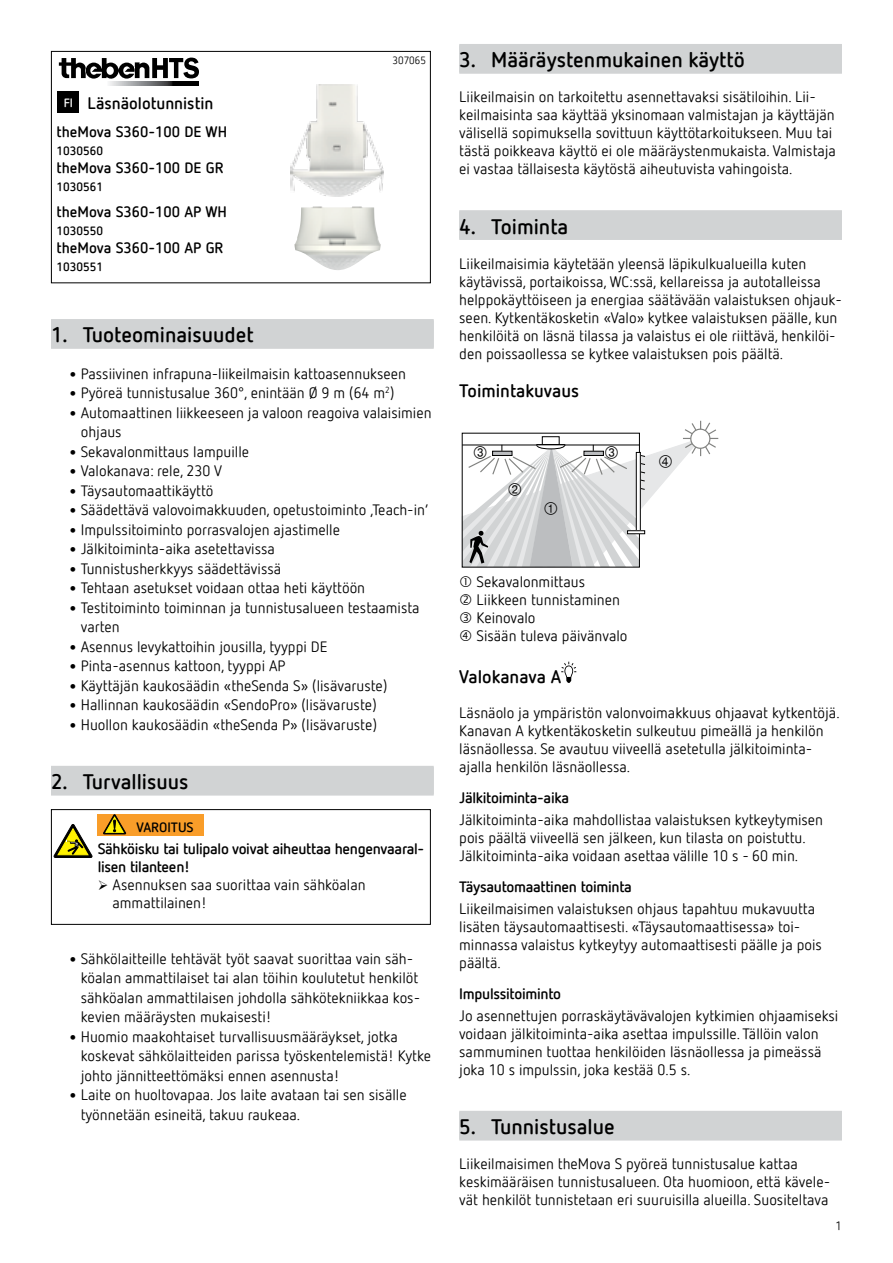
<style>
.page{position:relative;width:893px;height:1263px;background:#fff}
.page>*{position:absolute;margin:0;border:0;box-sizing:border-box;transform-origin:0 0}
.t1{font:700 21px "Netto Offc Pro";color:#000}
.t2{font:700 18px "Netto Offc Pro";color:#000}
.t3{font:700 16.5px "Netto Offc Pro";color:#000}
.t4{font:15px/18px "Netto Offc Pro";color:#000}
.t5{font:700 15px/18px "Netto Offc Pro";letter-spacing:-.02em;color:#000}
.t6{font:700 15px "Netto Offc Pro";color:#000}
.t7{font:700 13.5px "Netto Offc Pro";color:#000}
.t8{font:700 12px "Netto Offc Pro";color:#000}
.t9{font:12px "Netto Offc Pro";color:#000}
.t10{font:10.5px "Netto Offc Pro";color:#000}
.s1{font-size:12px;color:#fff}
.s2{font-size:27px}
</style>
<div class="page">
<div style="left:51px;top:320px;width:383px;height:29px;background:#d9dadb"></div>
<div style="left:51px;top:319px;width:383px;height:29px;background:#d1d3d4"></div>
<div style="left:51px;top:767px;width:383px;height:28px;background:#d1d3d4"></div>
<div style="left:51px;top:766px;width:383px;height:28px;background:#d1d3d4"></div>
<div style="left:51px;top:51px;width:380px;height:232px;border:1px solid #000"></div>
<div style="left:58px;top:92px;width:21px;height:21px;background:#000"></div>
<svg style="left:109px;top:82px;width:89px;height:4px"></svg>
<svg style="left:59px;top:58px;width:140px;height:21px"></svg>
<img style="left:290px;top:85px;width:93px;height:112px">
<img style="left:294px;top:206px;width:87px;height:64px">
<div style="left:51px;top:809px;width:380px;height:116px;border:1px solid #000"></div>
<svg style="left:54px;top:824px;width:39px;height:33px"></svg>
<div style="left:98px;top:814px;width:106px;height:22px;background:#f99d29"></div>
<svg style="left:103px;top:814px;width:23px;height:20px"></svg>
<div style="left:459px;top:45px;width:383px;height:29px;background:#d1d3d4"></div>
<div style="left:459px;top:44px;width:383px;height:28px;background:#d1d3d4"></div>
<div style="left:459px;top:211px;width:383px;height:29px;background:#d1d3d4"></div>
<div style="left:459px;top:210px;width:383px;height:29px;background:#d1d3d4"></div>
<div style="left:459px;top:1112px;width:383px;height:28px;background:#d1d3d4"></div>
<div style="left:459px;top:1111px;width:383px;height:28px;background:#d1d3d4"></div>
<hr style="left:683px;top:438px;width:35px;height:1px;background:#818280">
<svg style="left:561px;top:662px;width:15px;height:21px"></svg>
<svg style="left:462px;top:421px;width:255px;height:147px"></svg>
<p class="t3" style="left:64px;top:92px;width:151px"><span class="s1">FI</span> Läsnäolotunnistin</p>
<p class="t6" style="left:57px;top:122px;width:172px">theMova S360-100 DE WH</p>
<p class="t8" style="left:57px;top:143px;width:48px">1030560</p>
<p class="t6" style="left:57px;top:158px;width:168px">theMova S360-100 DE GR</p>
<p class="t8" style="left:57px;top:179px;width:48px">1030561</p>
<p class="t6" style="left:57px;top:201px;width:172px">theMova S360-100 AP WH</p>
<p class="t8" style="left:57px;top:222px;width:48px">1030550</p>
<p class="t6" style="left:57px;top:237px;width:168px">theMova S360-100 AP GR</p>
<p class="t8" style="left:57px;top:258px;width:48px">1030551</p>
<p class="t10" style="left:393px;top:53px;width:35px">307065</p>
<h1 class="t1" style="left:51px;top:321px;width:204px">1. Tuoteominaisuudet</h1>
<p class="t4" style="left:66px;top:364px;width:342px"><span class="s2">•</span>Passiivinen infrapuna-liikeilmaisin kattoasennukseen</p>
<p class="t4" style="left:66px;top:384px;width:330px"><span class="s2">•</span>Pyöreä tunnistusalue 360°, enintään Ø 9 m (64 m<sup>2</sup>)</p>
<p class="t4" style="left:81px;top:402px;width:352px;line-height:19.5px;text-indent:-15px"><span class="s2">•</span>Automaattinen liikkeeseen ja valoon reagoiva valaisimien ohjaus</p>
<p class="t4" style="left:66px;top:442px;width:185px"><span class="s2">•</span>Sekavalonmittaus lampuille</p>
<p class="t4" style="left:66px;top:462px;width:158px"><span class="s2">•</span>Valokanava: rele, 230 V</p>
<p class="t4" style="left:66px;top:481px;width:149px"><span class="s2">•</span>Täysautomaattikäyttö</p>
<p class="t4" style="left:66px;top:501px;width:364px"><span class="s2">•</span>Säädettävä valovoimakkuuden, opetustoiminto ‚Teach-in‘</p>
<p class="t4" style="left:66px;top:520px;width:276px"><span class="s2">•</span>Impulssitoiminto porrasvalojen ajastimelle</p>
<p class="t4" style="left:66px;top:540px;width:211px"><span class="s2">•</span>Jälkitoiminta-aika asetettavissa</p>
<p class="t4" style="left:66px;top:559px;width:217px"><span class="s2">•</span>Tunnistusherkkyys säädettävissä</p>
<p class="t4" style="left:66px;top:579px;width:301px"><span class="s2">•</span>Tehtaan asetukset voidaan ottaa heti käyttöön</p>
<p class="t4" style="left:81px;top:597px;width:340px;line-height:19.5px;text-indent:-15px"><span class="s2">•</span>Testitoiminto toiminnan ja tunnistusalueen testaamista varten</p>
<p class="t4" style="left:66px;top:637px;width:263px"><span class="s2">•</span>Asennus levykattoihin jousilla, tyyppi DE</p>
<p class="t4" style="left:66px;top:657px;width:221px"><span class="s2">•</span>Pinta-asennus kattoon, tyyppi AP</p>
<p class="t4" style="left:66px;top:676px;width:323px"><span class="s2">•</span>Käyttäjän kaukosäädin «theSenda S» (lisävaruste)</p>
<p class="t4" style="left:66px;top:696px;width:312px"><span class="s2">•</span>Hallinnan kaukosäädin «SendoPro» (lisävaruste)</p>
<p class="t4" style="left:66px;top:715px;width:313px"><span class="s2">•</span>Huollon kaukosäädin «theSenda P» (lisävaruste)</p>
<h1 class="t1" style="left:51px;top:768px;width:139px">2. Turvallisuus</h1>
<p class="t7" style="left:137px;top:818px;width:59px">VAROITUS</p>
<p class="t5" style="left:98px;top:839px;width:328px">Sähköisku tai tulipalo voivat aiheuttaa hengenvaaral&shy;lisen tilanteen!</p>
<p class="t4" style="left:113px;top:875px;width:255px">Asennuksen saa suorittaa vain sähköalan ammattilainen!</p>
<p class="t4" style="left:81px;top:948px;width:341px;line-height:19.5px;text-indent:-15px"><span class="s2">•</span>Sähkölaitteille tehtävät työt saavat suorittaa vain säh&shy;köalan ammattilaiset tai alan töihin koulutetut henkilöt sähköalan ammattilaisen johdolla sähkötekniikkaa kos&shy;kevien määräysten mukaisesti!</p>
<p class="t4" style="left:81px;top:1026px;width:352px;line-height:19.5px;text-indent:-15px"><span class="s2">•</span>Huomio maakohtaiset turvallisuusmääräykset, jotka koskevat sähkölaitteiden parissa työskentelemistä! Kytke johto jännitteettömäksi ennen asennusta!</p>
<p class="t4" style="left:81px;top:1085px;width:327px;line-height:19.5px;text-indent:-15px"><span class="s2">•</span>Laite on huoltovapaa. Jos laite avataan tai sen sisälle työnnetään esineitä, takuu raukeaa.</p>
<h1 class="t1" style="left:459px;top:46px;width:287px">3. Määräystenmukainen käyttö</h1>
<p class="t4" style="left:459px;top:88px;width:378px">Liikeilmaisin on tarkoitettu asennettavaksi sisätiloihin. Lii&shy;keilmaisinta saa käyttää yksinomaan valmistajan ja käyttäjän välisellä sopimuksella sovittuun käyttötarkoitukseen. Muu tai tästä poikkeava käyttö ei ole määräystenmukaista. Valmistaja ei vastaa tällaisesta käytöstä aiheutuvista vahingoista.</p>
<h1 class="t1" style="left:459px;top:212px;width:111px">4. Toiminta</h1>
<p class="t4" style="left:459px;top:254px;width:384px">Liikeilmaisimia käytetään yleensä läpikulkualueilla kuten käytävissä, portaikoissa, WC:ssä, kellareissa ja autotalleissa helppokäyttöiseen ja energiaa säätävään valaistuksen ohjauk&shy;seen. Kytkentäkosketin «Valo» kytkee valaistuksen päälle, kun henkilöitä on läsnä tilassa ja valaistus ei ole riittävä, henkilöi&shy;den poissaollessa se kytkee valaistuksen pois päältä.</p>
<p class="t2" style="left:459px;top:379px;width:121px">Toimintakuvaus</p>
<p class="t4" style="left:477px;top:572px;width:152px">Sekavalonmittaus<br>Liikkeen tunnistaminen<br>Keinovalo<br>Sisään tuleva päivänvalo</p>
<p class="t2" style="left:459px;top:664px;width:104px">Valokanava A</p>
<p class="t4" style="left:459px;top:703px;width:382px">Läsnäolo ja ympäristön valonvoimakkuus ohjaavat kytkentöjä.<br>Kanavan A kytkentäkosketin sulkeutuu pimeällä ja henkilön läsnäollessa. Se avautuu viiveellä asetetulla jälkitoiminta&shy;ajalla henkilön läsnäollessa.</p>
<p class="t5" style="left:459px;top:788px;width:111px">Jälkitoiminta-aika</p>
<p class="t4" style="left:459px;top:810px;width:365px">Jälkitoiminta-aika mahdollistaa valaistuksen kytkeytymisen pois päältä viiveellä sen jälkeen, kun tilasta on poistuttu.<br>Jälkitoiminta-aika voidaan asettaa välille 10 s - 60 min.</p>
<p class="t5" style="left:459px;top:877px;width:174px">Täysautomaattinen toiminta</p>
<p class="t4" style="left:459px;top:899px;width:364px">Liikeilmaisimen valaistuksen ohjaus tapahtuu mukavuutta lisäten täysautomaattisesti. «Täysautomaattisessa» toi&shy;minnassa valaistus kytkeytyy automaattisesti päälle ja pois päältä.</p>
<p class="t5" style="left:459px;top:984px;width:103px">Impulssitoiminto</p>
<p class="t4" style="left:459px;top:1006px;width:381px">Jo asennettujen porraskäytävävalojen kytkimien ohjaamiseksi voidaan jälkitoiminta-aika asettaa impulssille. Tällöin valon sammuminen tuottaa henkilöiden läsnäollessa ja pimeässä joka 10 s impulssin, joka kestää 0.5 s.</p>
<h1 class="t1" style="left:459px;top:1113px;width:157px">5. Tunnistusalue</h1>
<p class="t4" style="left:459px;top:1154px;width:372px">Liikeilmaisimen theMova S pyöreä tunnistusalue kattaa keskimääräisen tunnistusalueen. Ota huomioon, että kävele&shy;vät henkilöt tunnistetaan eri suuruisilla alueilla. Suositeltava</p>
<p class="t9" style="left:836px;top:1218px;width:8px">1</p>
</div>
